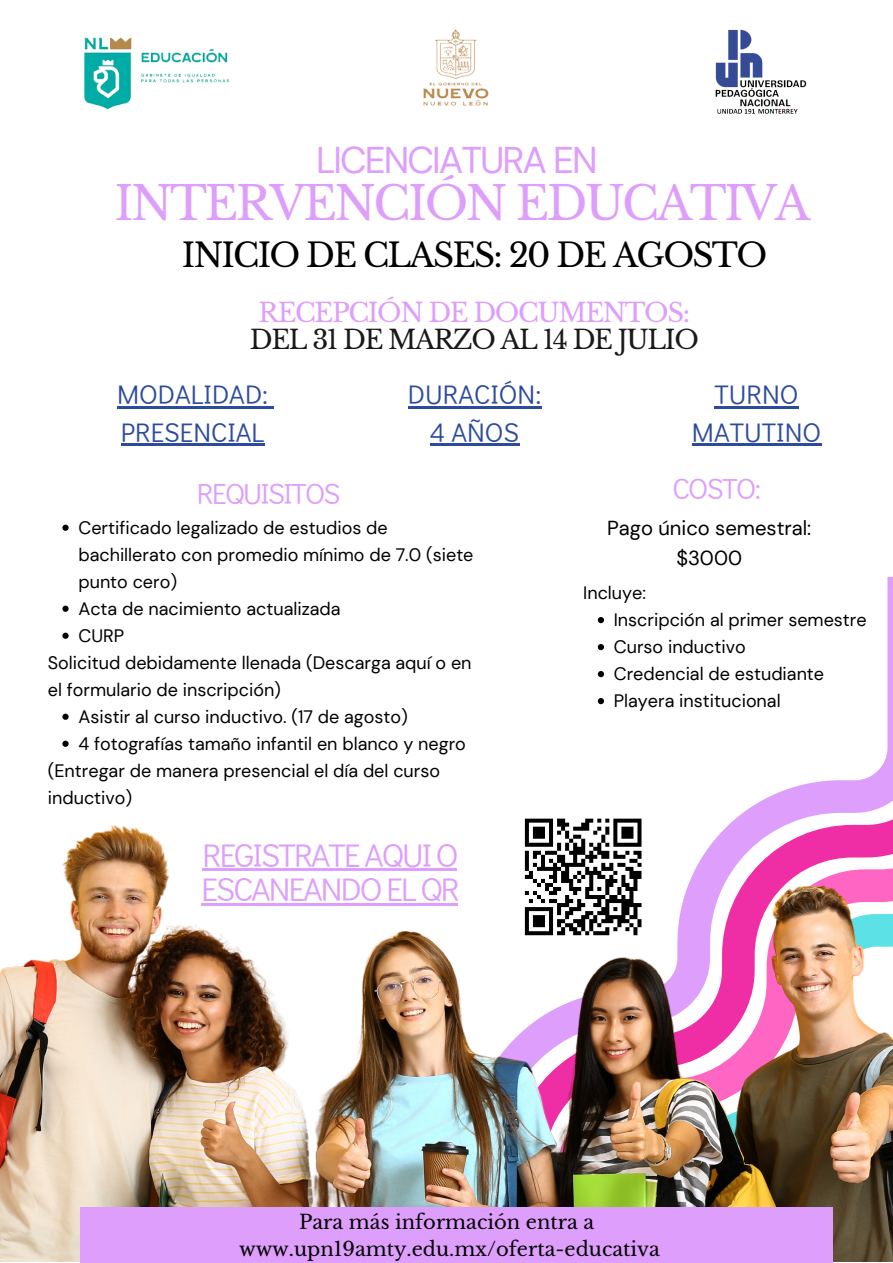
<style>
.page{position:relative;width:893px;height:1263px;background:#fff}
.page>*{position:absolute;margin:0;border:0;box-sizing:border-box;transform-origin:0 0}
.t1{font:46.12px "Libre Baskerville";letter-spacing:-.055em;color:#de9efb}
.t2{font:37.12px "DM Sans";letter-spacing:-.055em;color:#de9efb}
.t3{font:32.7px/34.3px "Didact Gothic";letter-spacing:-.055em;color:#de9efb}
.t4{font:32.7px "Libre Baskerville";letter-spacing:-.055em;color:#000}
.t5{font:28.95px "Didact Gothic";letter-spacing:-.055em;color:#de9efb}
.t6{font:26.85px/37.1px "Didact Gothic";color:#2d4b9e;text-align:center}
.t7{font:25.95px/27px "Libre Baskerville";letter-spacing:-.055em;color:#191919;text-align:center}
.t8{font:20.25px/29.8px "DM Sans";color:#000;text-align:center}
.t9{font:19.5px/27px "Libre Baskerville";color:#000;text-align:center}
.t10{font:18px/27px "DM Sans";color:#000}
.s1{color:#de9efb}
</style>
<div class="page">
<svg style="left:601px;top:577px;width:292px;height:685px"></svg>
<img style="left:0;top:810px;width:893px;height:451px">
<img style="left:715px;top:29px;width:92px;height:85px">
<img style="left:83px;top:37px;width:147px;height:73px">
<img style="left:423px;top:29px;width:66px;height:77px">
<div style="left:81px;top:1207px;width:752px;height:56px;background:#de9efb"></div>
<svg style="left:62px;top:525px;width:7px;height:6px"></svg>
<svg style="left:62px;top:606px;width:7px;height:6px"></svg>
<svg style="left:62px;top:633px;width:7px;height:6px"></svg>
<svg style="left:62px;top:714px;width:7px;height:6px"></svg>
<svg style="left:62px;top:741px;width:7px;height:6px"></svg>
<hr style="left:117px;top:406px;width:151px;height:2px;background:#2d4b9e">
<svg style="left:268px;top:406px;width:6px;height:2px"></svg>
<hr style="left:121px;top:443px;width:143px;height:2px;background:#2d4b9e">
<hr style="left:408px;top:406px;width:133px;height:2px;background:#2d4b9e">
<hr style="left:430px;top:443px;width:89px;height:2px;background:#2d4b9e">
<hr style="left:714px;top:406px;width:84px;height:2px;background:#2d4b9e">
<hr style="left:692px;top:443px;width:129px;height:2px;background:#2d4b9e">
<svg style="left:598px;top:617px;width:6px;height:6px"></svg>
<svg style="left:598px;top:644px;width:6px;height:6px"></svg>
<svg style="left:598px;top:671px;width:6px;height:6px"></svg>
<svg style="left:598px;top:698px;width:6px;height:6px"></svg>
<hr style="left:202px;top:868px;width:255px;height:3px;background:#de9efb">
<hr style="left:202px;top:903px;width:256px;height:2px;background:#de9efb">
<div style="left:517px;top:810px;width:132px;height:133px;background:#fff"></div>
<svg style="left:524px;top:818px;width:118px;height:118px"></svg>
<p class="t2" style="left:316px;top:136px;width:283px">LICENCIATURA EN</p>
<p class="t1" style="left:115px;top:175px;width:697px">INTERVENCIÓN EDUCATIVA</p>
<p class="t4" style="left:182px;top:235px;width:587px">INICIO DE CLASES: 20 DE AGOSTO</p>
<h5 class="t7" style="left:250px;top:299px;width:450px"><span class="s1">RECEPCIÓN DE DOCUMENTOS:<br></span>DEL 31 DE MARZO AL 14 DE JULIO</h5>
<p class="t6" style="left:117px;top:375px;width:152px;text-align:left">MODALIDAD:<br>PRESENCIAL</p>
<p class="t6" style="left:408px;top:375px;width:135px">DURACIÓN:<br>4 AÑOS</p>
<p class="t6" style="left:692px;top:375px;width:131px">TURNO<br>MATUTINO</p>
<p class="t5" style="left:197px;top:473px;width:145px">REQUISITOS</p>
<p class="t5" style="left:672px;top:468px;width:90px">COSTO:</p>
<h2 class="t10" style="left:78px;top:514px;width:397px">Certificado legalizado de estudios de bachillerato con promedio mínimo de 7.0 (siete punto cero)</h2>
<h4 class="t10" style="left:78px;top:595px;width:264px">Acta de nacimiento actualizada</h4>
<h3 class="t10" style="left:78px;top:622px;width:47px">CURP</h3>
<h3 class="t10" style="left:48px;top:649px;width:425px">Solicitud debidamente llenada (Descarga aquí o en el formulario de inscripción)</h3>
<h3 class="t10" style="left:78px;top:703px;width:331px">Asistir al curso inductivo. (17 de agosto)</h3>
<h3 class="t10" style="left:78px;top:730px;width:389px">4 fotografías tamaño infantil en blanco y negro</h3>
<h3 class="t10" style="left:48px;top:757px;width:394px">(Entregar de manera presencial el día del curso inductivo)</h3>
<p class="t3" style="left:202px;top:837px;width:259px">REGISTRATE AQUI O<br>ESCANEANDO EL QR</p>
<p class="t8" style="left:607px;top:513px;width:206px">Pago único semestral: $3000</p>
<p class="t10" style="left:583px;top:579px;width:64px">Incluye:</p>
<p class="t10" style="left:614px;top:606px;width:254px">Inscripción al primer semestre</p>
<p class="t10" style="left:614px;top:633px;width:133px">Curso inductivo</p>
<p class="t10" style="left:614px;top:660px;width:212px">Credencial de estudiante</p>
<p class="t10" style="left:614px;top:687px;width:168px">Playera institucional</p>
<h2 class="t9" style="left:239px;top:1208px;width:422px">Para más información entra a www.upn19amty.edu.mx/oferta-educativa</h2>
</div>
